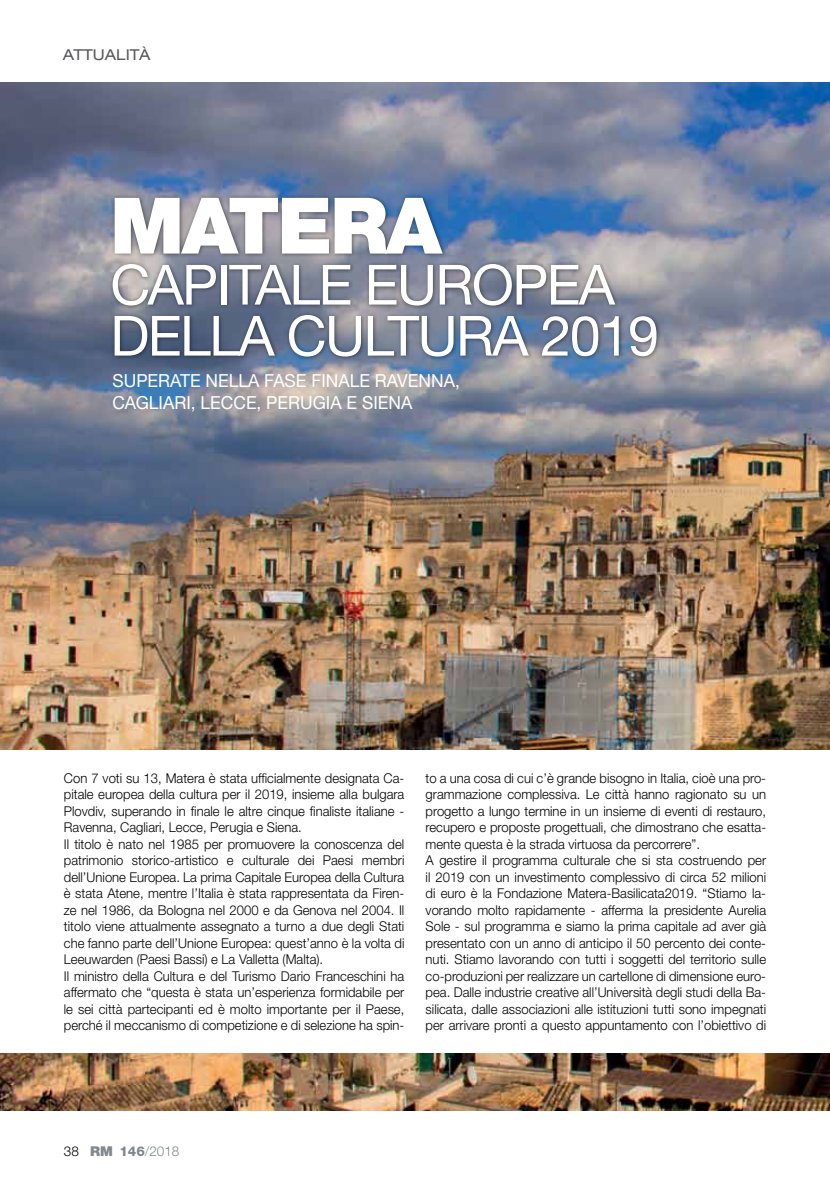
<style>
.page{position:relative;width:830px;height:1191px;background:#fff}
.page>*{position:absolute;margin:0;border:0;box-sizing:border-box;transform-origin:0 0}
.t1{font:900 78px "Helvetica Neue LTW1 G";letter-spacing:-.03em;color:#fff}
.t2{font:55.5px/51px "Helvetica Neue LTW1 G";letter-spacing:-.03em;color:#fff}
.t3{font:18px/22.5px "Helvetica Neue LTW1 G";color:#fff}
.t4{font:expanded 15px "Helvetica Neue LT Std";color:#58595b}
.t5{font:300 13.5px/16.5px "Helvetica Neue LT Std";color:#000}
.t6{font:300 13.5px "Helvetica Neue LT Std";color:#81898e}
.s1{color:#000}
.s2{font-weight:900}
.s3{font-weight:800}
</style>
<div class="page">
<img style="left:0;top:83px;width:829px;height:1027px">
<div style="left:0;top:750px;width:829px;height:302px;background:#fff"></div>
<div style="left:109px;top:194px;width:552px;height:167px;background:#000;opacity:.5"></div>
<p class="t4" style="left:63px;top:45px;width:89px">ATTUALITÀ</p>
<h1 class="t1" style="left:110px;top:179px;width:333px">MATERA</h1>
<h2 class="t2" style="left:110px;top:259px;width:550px">CAPITALE EUROPEA<br>DELLA CULTURA 2019</h2>
<h3 class="t3" style="left:112px;top:369px;width:348px">SUPERATE NELLA FASE FINALE RAVENNA,<br>CAGLIARI, LECCE, PERUGIA E SIENA</h3>
<p class="t5" style="left:64px;top:769px;width:342px">Con 7 voti su 13, Matera è stata ufficialmente designata Ca&shy;pitale europea della cultura per il 2019, insieme alla bulgara Plovdiv, superando in finale le altre cinque finaliste italiane - Ravenna, Cagliari, Lecce, Perugia e Siena.<br>Il titolo è nato nel 1985 per promuovere la conoscenza del patrimonio storico-artistico e culturale dei Paesi membri dell’Unione Europea. La prima Capitale Europea della Cultura è stata Atene, mentre l’Italia è stata rappresentata da Firen&shy;ze nel 1986, da Bologna nel 2000 e da Genova nel 2004. Il titolo viene attualmente assegnato a turno a due degli Stati che fanno parte dell’Unione Europea: quest’anno è la volta di Leeuwarden (Paesi Bassi) e La Valletta (Malta).<br>Il ministro della Cultura e del Turismo Dario Franceschini ha affermato che “questa è stata un’esperienza formidabile per le sei città partecipanti ed è molto importante per il Paese, perché il meccanismo di competizione e di selezione ha spin-</p>
<p class="t5" style="left:425px;top:769px;width:342px">to a una cosa di cui c’è grande bisogno in Italia, cioè una pro&shy;grammazione complessiva. Le città hanno ragionato su un progetto a lungo termine in un insieme di eventi di restauro, recupero e proposte progettuali, che dimostrano che esatta&shy;mente questa è la strada virtuosa da percorrere”.<br>A gestire il programma culturale che si sta costruendo per il 2019 con un investimento complessivo di circa 52 milioni di euro è la Fondazione Matera-Basilicata2019. “Stiamo la&shy;vorando molto rapidamente - afferma la presidente Aurelia Sole - sul programma e siamo la prima capitale ad aver già presentato con un anno di anticipo il 50 percento dei conte&shy;nuti. Stiamo lavorando con tutti i soggetti del territorio sulle co-produzioni per realizzare un cartellone di dimensione euro&shy;pea. Dalle industrie creative all’Università degli studi della Ba&shy;silicata, dalle associazioni alle istituzioni tutti sono impegnati per arrivare pronti a questo appuntamento con l’obiettivo di</p>
<p class="t6" style="left:64px;top:1142px;width:117px"><span class="s1">38</span> <span class="s2">RM</span> <span class="s3">146</span>/2018</p>
</div>
